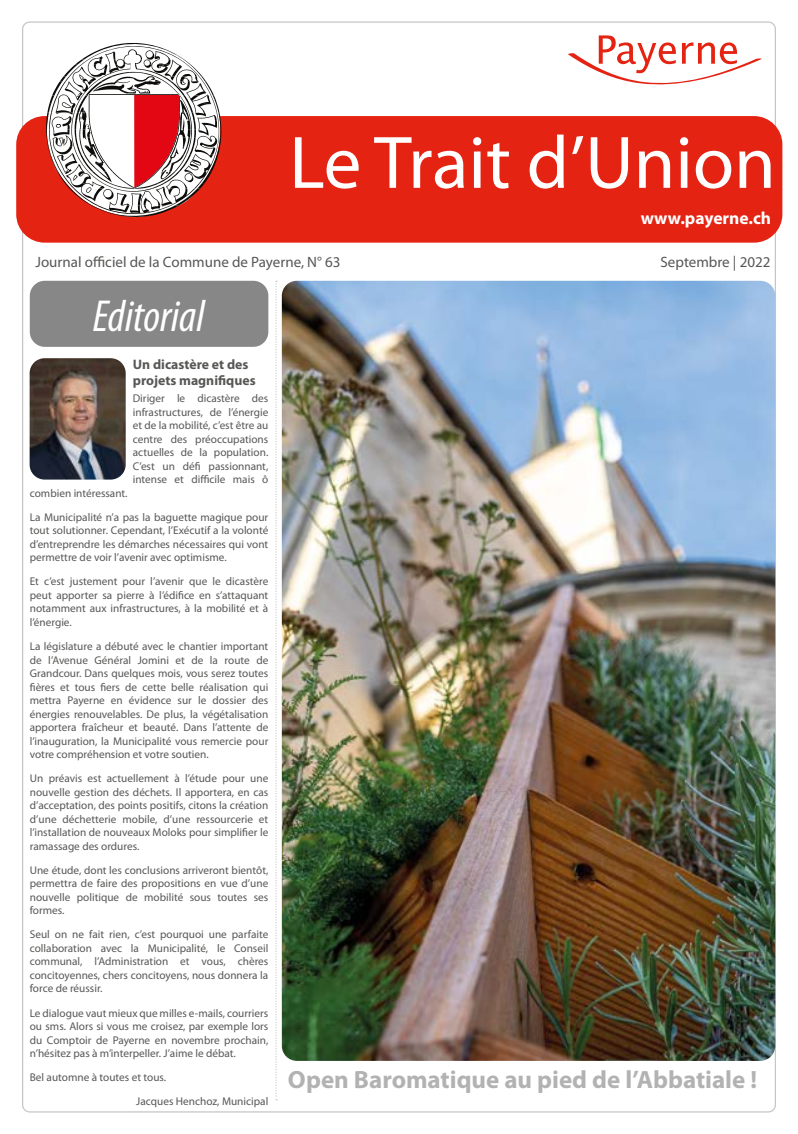
<style>
.page{position:relative;width:798px;height:1134px;background:#fff}
.page>*{position:absolute;margin:0;border:0;box-sizing:border-box;transform-origin:0 0}
.t1{font:75px "Myriad Pro";color:#fff}
.t2{font:italic condensed 45px "Myriad Pro";color:#fff}
.t3{font:700 25px "Myriad Pro";color:#b3b2b2}
.t4{font:700 17.5px "Myriad Pro";color:#fff}
.t5{font:15px "Myriad Pro";color:#575756}
.t6{font:700 13.75px/16.5px "Myriad Pro";color:#575756}
.t7{font:11.25px/13.5px "Myriad Pro";color:#575756;text-align:justify}
</style>
<div class="page">
<div style="left:16px;top:116px;width:766px;height:127px;background:#e42313;border-radius:28px"></div>
<div style="left:30px;top:281px;width:238px;height:66px;background:#878787;border-radius:15px"></div>
<svg style="left:46px;top:43px;width:175px;height:174px"></svg>
<svg style="left:568px;top:35px;width:194px;height:50px"></svg>
<svg style="left:275px;top:281px;width:2px;height:819px"></svg>
<img style="left:282px;top:281px;width:493px;height:780px">
<img style="left:30px;top:358px;width:96px;height:122px">
<h1 class="t1" style="left:289px;top:116px;width:488px">Le Trait d’Union</h1>
<h3 class="t4" style="left:640px;top:207px;width:132px">www.payerne.ch</h3>
<h3 class="t5" style="left:35px;top:253px;width:306px">Journal officiel de la Commune de Payerne, N° 63</h3>
<h3 class="t5" style="left:660px;top:253px;width:111px">Septembre | 2022</h3>
<h2 class="t2" style="left:93px;top:289px;width:113px">Editorial</h2>
<p class="t6" style="left:133px;top:355px;width:124px">Un dicastère et des projets magnifiques</p>
<p class="t7" style="left:133px;top:391px;width:137px">Diriger le dicastère des infrastructures, de l’énergie et de la mobilité, c’est être au centre des préoccupations actuelles de la population.<br>C’est un défi passionnant, intense et difficile mais ô</p>
<p class="t7" style="left:30px;top:481px;width:240px;line-height:24.1px">combien intéressant.<br>La Municipalité n’a pas la baguette magique pour</p>
<p class="t7" style="left:30px;top:523px;width:240px">tout solutionner. Cependant, l’Exécutif a la volonté d’entreprendre les démarches nécessaires qui vont permettre de voir l’avenir avec optimisme.</p>
<p class="t7" style="left:30px;top:575px;width:240px">Et c’est justement pour l’avenir que le dicastère peut apporter sa pierre à l’édifice en s’attaquant notamment aux infrastructures, à la mobilité et à l’énergie.</p>
<p class="t7" style="left:30px;top:639px;width:240px">La législature a débuté avec le chantier important de l’Avenue Général Jomini et de la route de Grandcour. Dans quelques mois, vous serez toutes fières et tous fiers de cette belle réalisation qui mettra Payerne en évidence sur le dossier des énergies renouvelables. De plus, la végétalisation apportera fraîcheur et beauté. Dans l’attente de l’inauguration, la Municipalité vous remercie pour votre compréhension et votre soutien.</p>
<p class="t7" style="left:30px;top:771px;width:240px">Un préavis est actuellement à l’étude pour une nouvelle gestion des déchets. Il apportera, en cas d’acceptation, des points positifs, citons la création d’une déchetterie mobile, d’une ressourcerie et l’installation de nouveaux Moloks pour simplifier le ramassage des ordures.</p>
<p class="t7" style="left:30px;top:863px;width:240px">Une étude, dont les conclusions arriveront bientôt, permettra de faire des propositions en vue d’une nouvelle politique de mobilité sous toutes ses formes.</p>
<p class="t7" style="left:30px;top:928px;width:240px">Seul on ne fait rien, c’est pourquoi une parfaite collaboration avec la Municipalité, le Conseil communal, l’Administration et vous, chères concitoyennes, chers concitoyens, nous donnera la force de réussir.</p>
<p class="t7" style="left:30px;top:1006px;width:240px">Le dialogue vaut mieux que milles e-mails, courriers ou sms. Alors si vous me croisez, par exemple lors du Comptoir de Payerne en novembre prochain, n’hésitez pas à m’interpeller. J’aime le débat.</p>
<p class="t7" style="left:136px;top:1065px;width:133px;line-height:24.1px;text-indent:-106px">Bel automne à toutes et tous.<br>Jacques Henchoz, Municipal</p>
<h3 class="t3" style="left:288px;top:1063px;width:470px">Open Baromatique au pied de l’Abbatiale !</h3>
</div>
